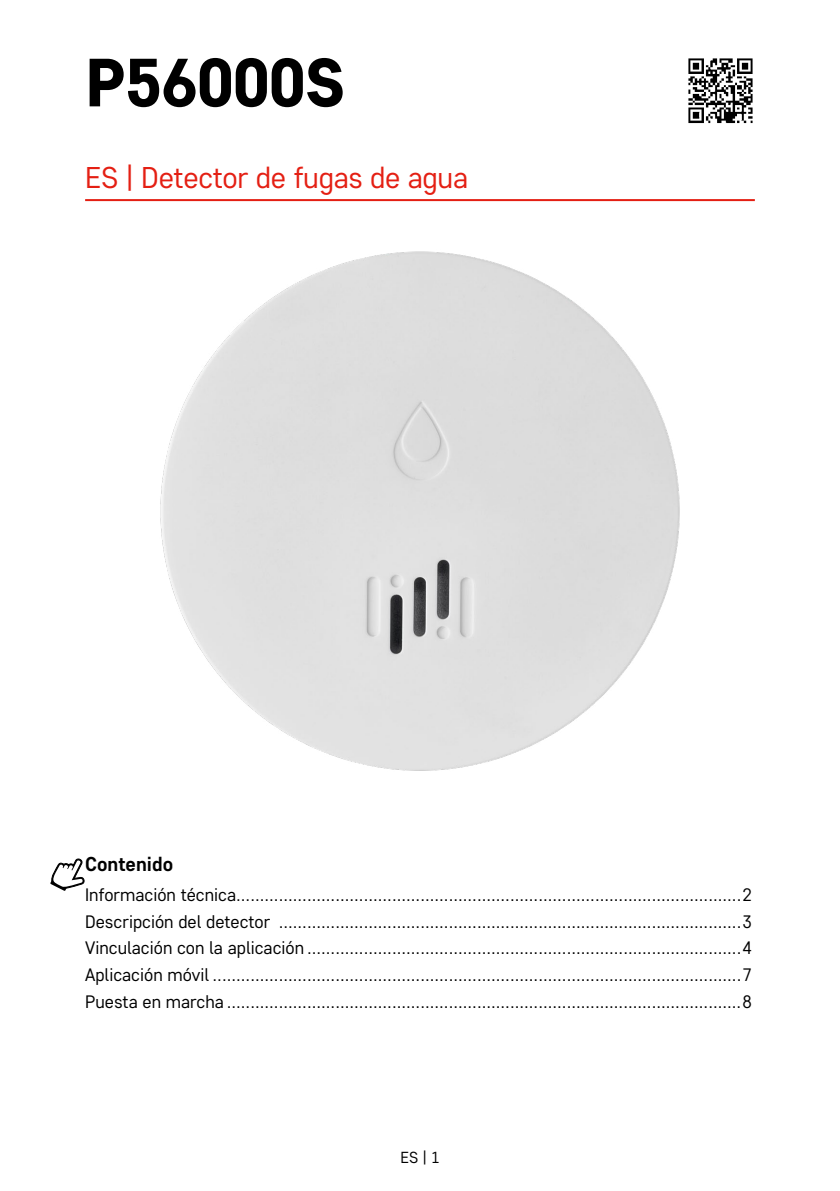
<style>
.page{position:relative;width:840px;height:1191px;background:#fff}
.page>*{position:absolute;margin:0;border:0;box-sizing:border-box;transform-origin:0 0}
.t1{font:800 68px "Core Sans D65";letter-spacing:-.02em;color:#000}
.t2{font:30px "Core Sans D35";letter-spacing:-.01em;color:#e41f13}
.t3{font:700 20px "Core Sans D55";color:#000}
.t4{font:18px/26.8px "Core Sans D35";color:#000;text-align:justify}
.t5{font:16px "Core Sans D35";color:#000}
</style>
<div class="page">
<hr style="left:85px;top:199px;width:669px;height:2px;background:#e41f13">
<svg style="left:50px;top:858px;width:35px;height:33px"></svg>
<img style="left:160px;top:251px;width:520px;height:520px">
<img style="left:688px;top:58px;width:65px;height:66px">
<h1 class="t1" style="left:85px;top:38px;width:261px">P56000S</h1>
<h2 class="t2" style="left:85px;top:158px;width:384px">ES | Detector de fugas de agua</h2>
<p class="t3" style="left:85px;top:851px;width:89px">Contenido</p>
<p class="t4" style="left:85px;top:880px;width:668px">Información técnica...........................................................................................................2<br>Descripción del detector ..................................................................................................3<br>Vinculación con la aplicación ............................................................................................4<br>Aplicación móvil ................................................................................................................7<br>Puesta en marcha .............................................................................................................8</p>
<p class="t5" style="left:400px;top:1146px;width:41px">ES | 1</p>
</div>
